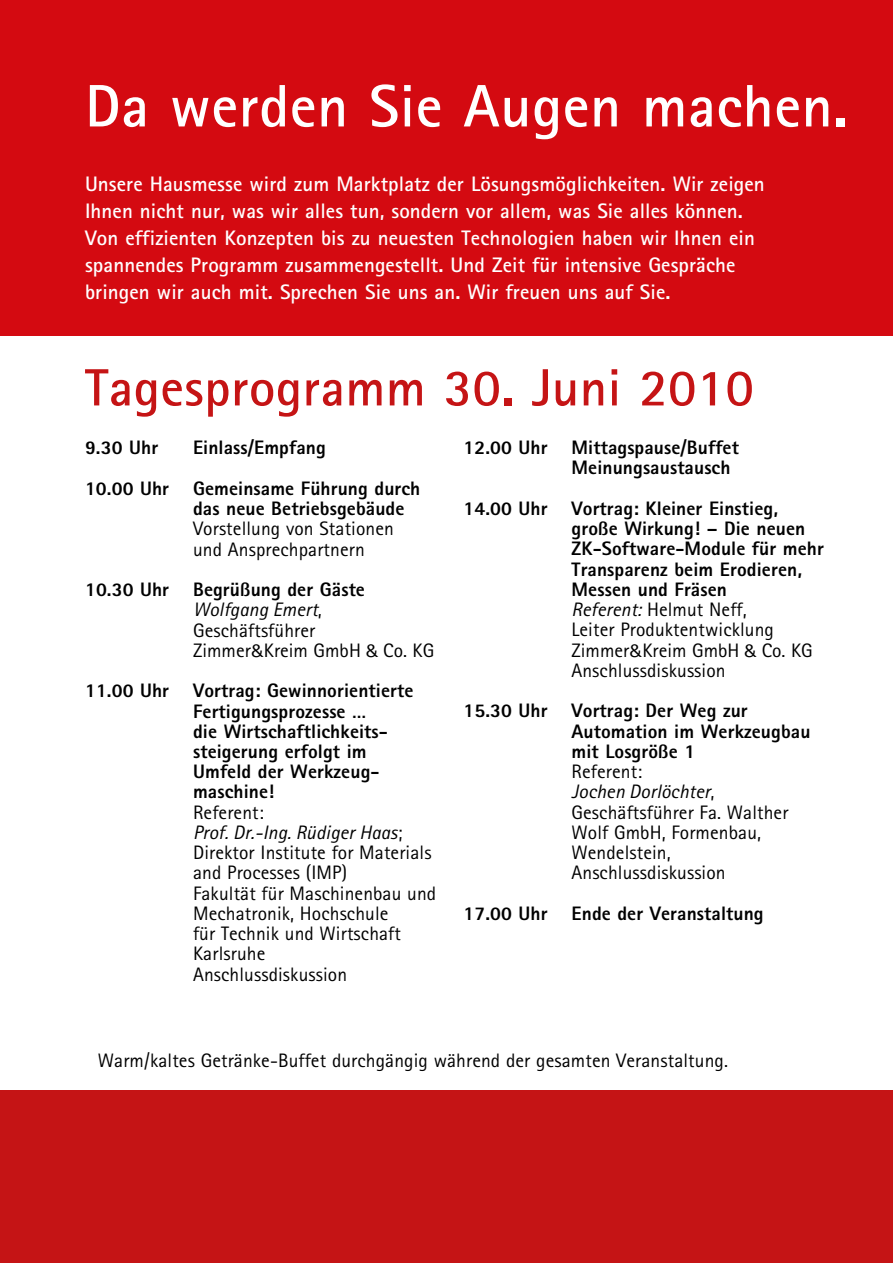
<style>
.page{position:relative;width:893px;height:1263px;background:#fff}
.page>*{position:absolute;margin:0;border:0;box-sizing:border-box;transform-origin:0 0}
.t1{font:700 60px "Rotis Sans Serif Pro";letter-spacing:.01em;color:#fff}
.t2{font:700 52.5px "Rotis Sans Serif Pro";letter-spacing:.01em;color:#c51415}
.t3{font:700 21px/27px "Rotis Sans Serif Pro";letter-spacing:.005em;color:#fff}
.t4{font:800 19.5px/20.2px "Rotis Sans Serif Pro";letter-spacing:.005em;color:#000}
.t5{font:19.5px/20.2px "Rotis Sans Serif Pro";letter-spacing:.005em;color:#000}
.s1{font-weight:800}
.s2{font-style:italic}
.s3{font-family:"Meta Normal"}
.s4{font-weight:400;font-style:italic}
.s5{font-weight:400}
.s6{font-family:"Meta Normal";font-weight:400}
</style>
<div class="page">
<div style="left:0;top:0;width:893px;height:336px;background:#d40a11"></div>
<div style="left:0;top:1091px;width:893px;height:172px;background:#c51415"></div>
<h1 class="t1" style="left:85px;top:68px;width:764px">Da werden Sie Augen machen.</h1>
<p class="t3" style="left:85px;top:170px;width:681px">Unsere Hausmesse wird zum Marktplatz der Lösungsmöglichkeiten. Wir zeigen Ihnen nicht nur, was wir alles tun, sondern vor allem, was Sie alles können.<br>Von effizienten Konzepten bis zu neuesten Technologien haben wir Ihnen ein spannendes Programm zusammengestellt. Und Zeit für intensive Gespräche bringen wir auch mit. Sprechen Sie uns an. Wir freuen uns auf Sie.</p>
<h2 class="t2" style="left:85px;top:354px;width:670px">Tagesprogramm 30. Juni 2010</h2>
<p class="t4" style="left:85px;top:427px;width:337px;line-height:40.5px;text-indent:108px">Einlass/Empfang<br>10.00 Uhr Gemeinsame Führung durch</p>
<p class="t4" style="left:193px;top:498px;width:213px">das neue Betriebsgebäude</p>
<p class="t5" style="left:193px;top:519px;width:202px">Vorstellung von Stationen und Ansprechpartnern</p>
<p class="t5" style="left:193px;top:579px;width:243px;text-indent:-108px"><span class="s1">10.30 Uhr Begrüßung der Gäste<br></span><span class="s2">Wolfgang Emert</span>,<br>Geschäftsführer<br>Zimmer<span class="s3">&amp;</span>Kreim GmbH <span class="s3">&amp;</span> Co. KG</p>
<p class="t4" style="left:193px;top:680px;width:222px;text-indent:-108px">11.00 Uhr Vortrag: Gewinnorientierte<br>Fertigungsprozesse …<br>die Wirtschaftlichkeits&shy;steigerung erfolgt im<br>Umfeld der Werkzeug&shy;maschine!</p>
<p class="t5" style="left:193px;top:802px;width:245px">Referent:<br><span class="s2">Prof. Dr.-Ing. Rüdiger Haas</span>;<br>Direktor Institute for Materials and Processes (IMP)<br>Fakultät für Maschinenbau und<br>Mechatronik, Hochschule<br>für Technik und Wirtschaft<br>Karlsruhe<br>Anschlussdiskussion</p>
<p class="t4" style="left:85px;top:437px;width:75px">9.30 Uhr</p>
<p class="t4" style="left:571px;top:437px;width:169px;text-indent:-108px">12.00 Uhr Mittagspause/Buffet<br>Meinungsaustausch</p>
<p class="t4" style="left:571px;top:498px;width:254px;text-indent:-108px">14.00 Uhr Vortrag: Kleiner Einstieg, große Wirkung! – Die neuen<br>ZK-Software-Module für mehr<br>Transparenz beim Erodieren,<br>Messen und Fräsen<br><span class="s4">Referent:</span> <span class="s5">Helmut Neff,<br>Leiter Produktentwicklung<br>Zimmer</span><span class="s6">&amp;</span><span class="s5">Kreim GmbH</span> <span class="s6">&amp;</span> <span class="s5">Co. KG<br>Anschlussdiskussion</span></p>
<p class="t4" style="left:572px;top:700px;width:240px;text-indent:-108px">15.30 Uhr Vortrag: Der Weg zur<br>Automation im Werkzeugbau mit Losgröße 1</p>
<p class="t5" style="left:572px;top:761px;width:218px">Referent:<br><span class="s2">Jochen Dorlöchter</span>,<br>Geschäftsführer Fa. Walther<br>Wolf GmbH, Formenbau,<br>Wendelstein,<br>Anschlussdiskussion</p>
<p class="t4" style="left:464px;top:903px;width:302px">17.00 Uhr Ende der Veranstaltung</p>
<p class="t5" style="left:98px;top:1050px;width:632px">Warm/kaltes Getränke-Buffet durchgängig während der gesamten Veranstaltung.</p>
</div>
